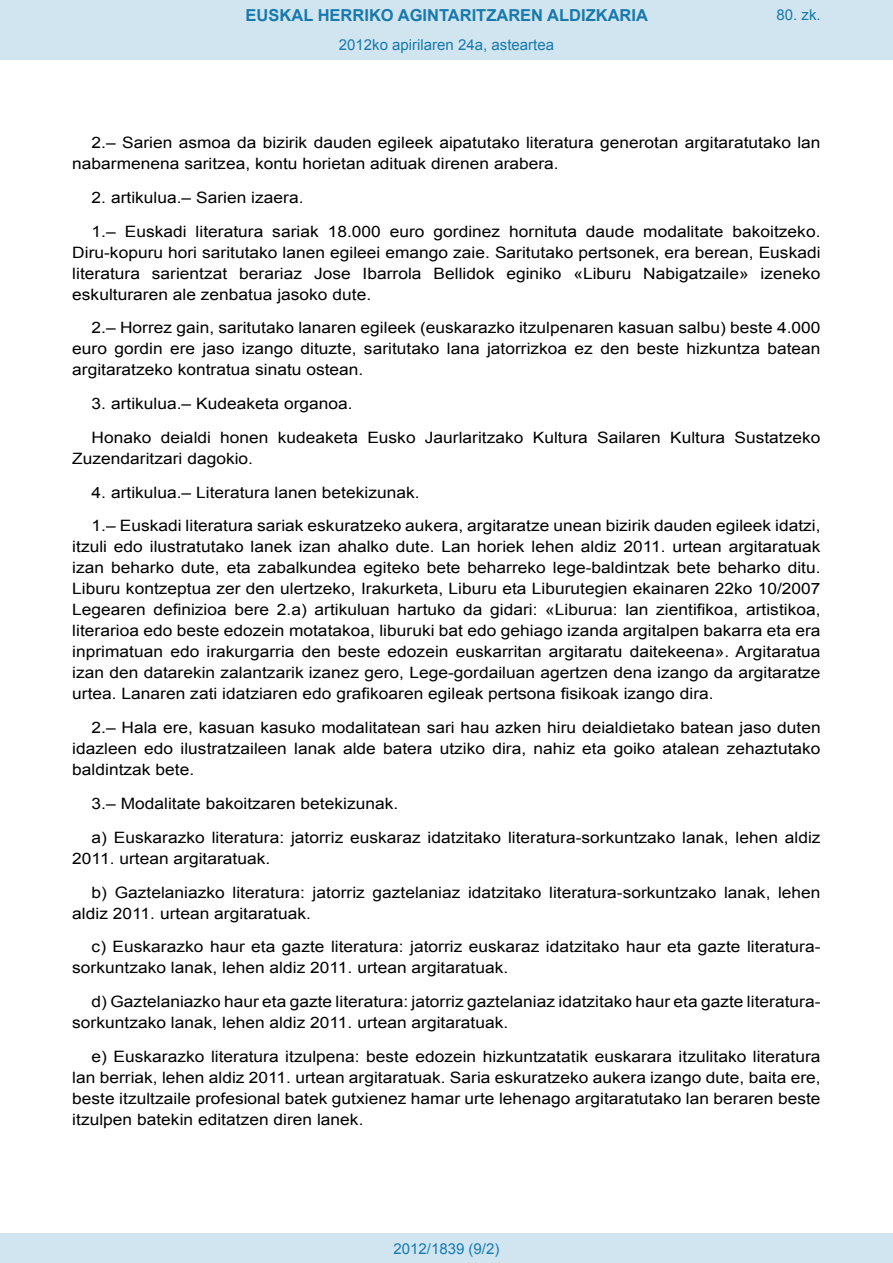
<style>
.page{position:relative;width:893px;height:1263px;background:#fff}
.page>*{position:absolute;margin:0;border:0;box-sizing:border-box;transform-origin:0 0}
.t1{font:700 16.5px "Arial";color:#1879ad}
.BOPVDetalle{font:15.6px/21px "Arial";color:#000;scale:1.11 1}
.Paginacion_Centro{font:15px "Arial";color:#1879ad}
</style>
<div class="page">
<div style="left:0;top:0;width:893px;height:60px;background:#d0e5f0"></div>
<div style="left:0;top:1233px;width:893px;height:30px;background:#d0e5f0"></div>
<p class="t1" style="left:246px;top:4px;width:404px">EUSKAL HERRIKO AGINTARITZAREN ALDIZKARIA</p>
<p class="Paginacion_Centro" style="left:339px;top:35px;width:217px">2012ko apirilaren 24a, asteartea</p>
<p class="Paginacion_Centro" style="left:776px;top:5px;width:46px">80. zk.</p>
<p class="BOPVDetalle" style="left:72px;top:132px;width:676px;text-indent:19px">2.– Sarien asmoa da bizirik dauden egileek aipatutako literatura generotan argitaratutako lan nabarmenena saritzea, kontu horietan adituak direnen arabera.</p>
<p class="BOPVDetalle" style="left:92px;top:187px;width:192px">2. artikulua.– Sarien izaera.</p>
<p class="BOPVDetalle" style="left:72px;top:221px;width:676px;text-align:justify;text-indent:19px">1.– Euskadi literatura sariak 18.000 euro gordinez hornituta daude modalitate bakoitzeko.<br>Diru-kopuru hori saritutako lanen egileei emango zaie. Saritutako pertsonek, era berean, Euskadi literatura sarientzat berariaz Jose Ibarrola Bellidok eginiko «Liburu Nabigatzaile» izeneko eskulturaren ale zenbatua jasoko dute.</p>
<p class="BOPVDetalle" style="left:72px;top:318px;width:676px;text-align:justify;text-indent:19px">2.– Horrez gain, saritutako lanaren egileek (euskarazko itzulpenaren kasuan salbu) beste 4.000 euro gordin ere jaso izango dituzte, saritutako lana jatorrizkoa ez den beste hizkuntza batean argitaratzeko kontratua sinatu ostean.</p>
<p class="BOPVDetalle" style="left:92px;top:393px;width:237px">3. artikulua.– Kudeaketa organoa.</p>
<p class="BOPVDetalle" style="left:72px;top:427px;width:676px;text-indent:19px">Honako deialdi honen kudeaketa Eusko Jaurlaritzako Kultura Sailaren Kultura Sustatzeko<br>Zuzendaritzari dagokio.</p>
<p class="BOPVDetalle" style="left:92px;top:482px;width:297px">4. artikulua.– Literatura lanen betekizunak.</p>
<p class="BOPVDetalle" style="left:72px;top:516px;width:676px;text-align:justify;text-indent:19px">1.– Euskadi literatura sariak eskuratzeko aukera, argitaratze unean bizirik dauden egileek idatzi, itzuli edo ilustratutako lanek izan ahalko dute. Lan horiek lehen aldiz 2011. urtean argitaratuak izan beharko dute, eta zabalkundea egiteko bete beharreko lege-baldintzak bete beharko ditu.<br>Liburu kontzeptua zer den ulertzeko, Irakurketa, Liburu eta Liburutegien ekainaren 22ko 10/2007<br>Legearen definizioa bere 2.a) artikuluan hartuko da gidari: «Liburua: lan zientifikoa, artistikoa, literarioa edo beste edozein motatakoa, liburuki bat edo gehiago izanda argitalpen bakarra eta era inprimatuan edo irakurgarria den beste edozein euskarritan argitaratu daitekeena». Argitaratua izan den datarekin zalantzarik izanez gero, Lege-gordailuan agertzen dena izango da argitaratze urtea. Lanaren zati idatziaren edo grafikoaren egileak pertsona fisikoak izango dira.</p>
<p class="BOPVDetalle" style="left:72px;top:717px;width:676px;text-align:justify;text-indent:19px">2.– Hala ere, kasuan kasuko modalitatean sari hau azken hiru deialdietako batean jaso duten idazleen edo ilustratzaileen lanak alde batera utziko dira, nahiz eta goiko atalean zehaztutako baldintzak bete.</p>
<p class="BOPVDetalle" style="left:92px;top:793px;width:278px">3.– Modalitate bakoitzaren betekizunak.</p>
<p class="BOPVDetalle" style="left:72px;top:827px;width:676px;text-indent:19px">a) Euskarazko literatura: jatorriz euskaraz idatzitako literatura-sorkuntzako lanak, lehen aldiz<br>2011. urtean argitaratuak.</p>
<p class="BOPVDetalle" style="left:72px;top:882px;width:676px;text-indent:19px">b) Gaztelaniazko literatura: jatorriz gaztelaniaz idatzitako literatura-sorkuntzako lanak, lehen aldiz 2011. urtean argitaratuak.</p>
<p class="BOPVDetalle" style="left:72px;top:936px;width:676px;text-indent:19px">c) Euskarazko haur eta gazte literatura: jatorriz euskaraz idatzitako haur eta gazte literatura&shy;sorkuntzako lanak, lehen aldiz 2011. urtean argitaratuak.</p>
<p class="BOPVDetalle" style="left:72px;top:991px;width:676px;text-indent:19px">d) Gaztelaniazko haur eta gazte literatura: jatorriz gaztelaniaz idatzitako haur eta gazte literatura&shy;sorkuntzako lanak, lehen aldiz 2011. urtean argitaratuak.</p>
<p class="BOPVDetalle" style="left:72px;top:1046px;width:676px;text-align:justify;text-indent:19px">e) Euskarazko literatura itzulpena: beste edozein hizkuntzatatik euskarara itzulitako literatura lan berriak, lehen aldiz 2011. urtean argitaratuak. Saria eskuratzeko aukera izango dute, baita ere, beste itzultzaile profesional batek gutxienez hamar urte lehenago argitaratutako lan beraren beste itzulpen batekin editatzen diren lanek.</p>
<p class="Paginacion_Centro" style="left:393px;top:1238px;width:107px">2012/1839 (9/2)</p>
</div>
